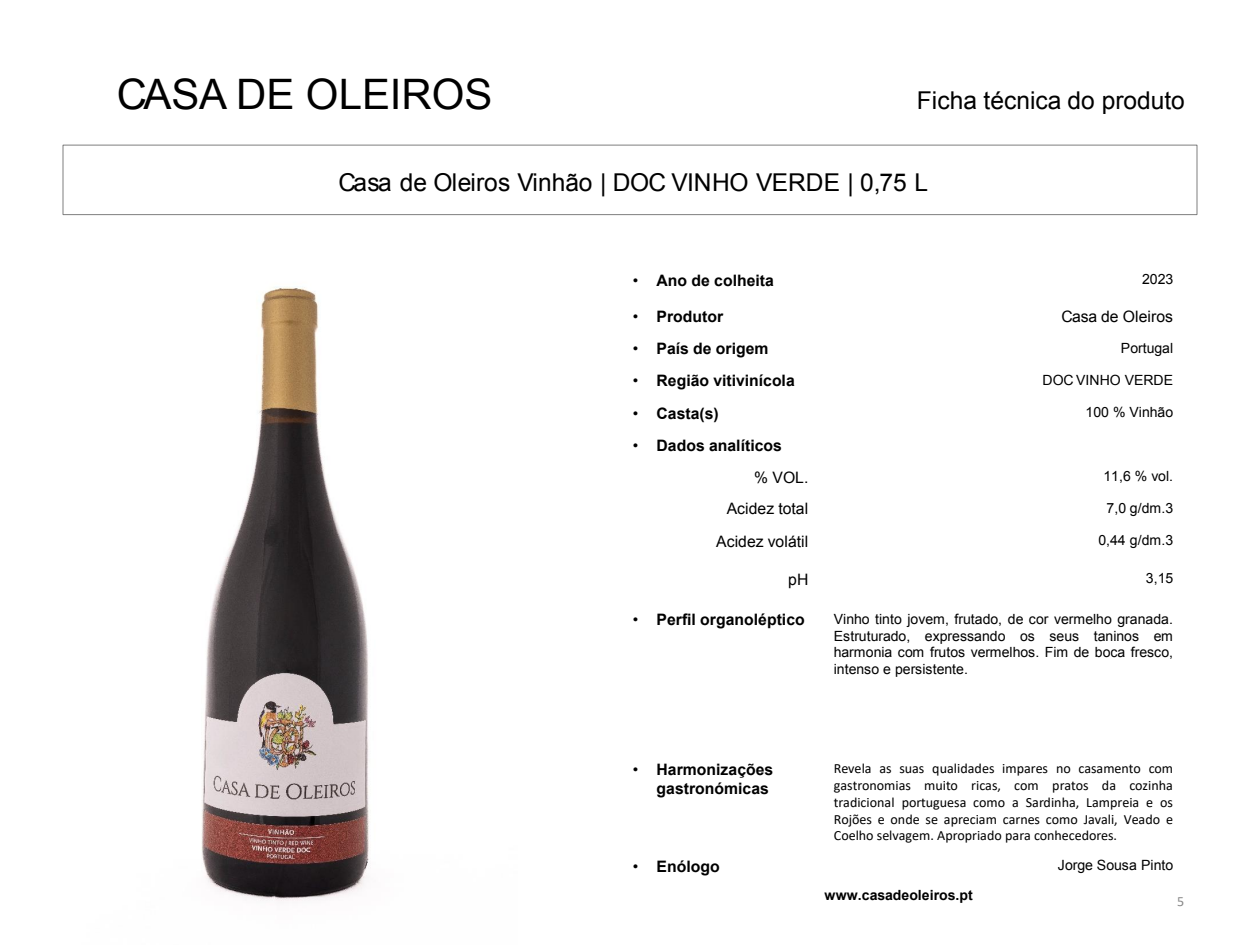
<style>
.page{position:relative;width:1260px;height:945px;background:#fff}
.page>*{position:absolute;margin:0;border:0;box-sizing:border-box;transform-origin:0 0}
.t1{font:42px "Arial";color:#000}
.t2{font:24.5px "Arial";color:#000}
.t3{font:700 15.75px/32.2px "Arial";color:#000}
.t4{font:15.75px "Arial";letter-spacing:.005em;color:#000}
.t5{font:14.17px "Arial";letter-spacing:-.005em;color:#000}
.t6{font:14px/16.8px "Calibri";letter-spacing:-.005em;color:#000;text-align:justify}
.t7{font:14px/16.8px "Arial";letter-spacing:-.005em;color:#000;text-align:justify}
.t8{font:700 14px "Arial";color:#000}
.t9{font:14px "Calibri";color:#898989}
.s1{font-weight:400}
</style>
<div class="page">
<div style="left:63px;top:145px;width:1134px;height:70px;border:1px solid #7f7f7f"></div>
<img style="left:201px;top:287px;width:169px;height:614px">
<h1 class="t1" style="left:117px;top:67px;width:377px">CASA DE OLEIROS</h1>
<h2 class="t2" style="left:917px;top:85px;width:270px">Ficha técnica do produto</h2>
<h2 class="t2" style="left:338px;top:166px;width:591px">Casa de Oleiros Vinhão | DOC VINHO VERDE | 0,75 L</h2>
<p class="t3" style="left:633px;top:265px;width:143px"><span class="s1">•</span> Ano de colheita</p>
<p class="t5" style="left:1142px;top:270px;width:33px">2023</p>
<p class="t3" style="left:633px;top:301px;width:92px"><span class="s1">•</span> Produtor</p>
<p class="t4" style="left:1062px;top:306px;width:113px">Casa de Oleiros</p>
<p class="t3" style="left:633px;top:333px;width:137px"><span class="s1">•</span> País de origem</p>
<p class="t7" style="left:1121px;top:339px;width:54px">Portugal</p>
<p class="t3" style="left:633px;top:365px;width:163px"><span class="s1">•</span> Região vitivinícola</p>
<p class="t7" style="left:1043px;top:372px;width:132px">DOC VINHO VERDE</p>
<p class="t3" style="left:633px;top:397px;width:88px"><span class="s1">•</span> Casta(s)</p>
<p class="t7" style="left:1086px;top:404px;width:89px">100 % Vinhão</p>
<p class="t3" style="left:754px;top:430px;width:56px;text-indent:-121px"><span class="s1">•</span> Dados analíticos<br><span class="s1">% VOL.</span></p>
<p class="t7" style="left:1104px;top:468px;width:71px">11,6 % vol.</p>
<p class="t4" style="left:727px;top:499px;width:83px">Acidez total</p>
<p class="t7" style="left:1107px;top:500px;width:68px">7,0 g/dm.3</p>
<p class="t4" style="left:716px;top:531px;width:93px">Acidez volátil</p>
<p class="t7" style="left:1098px;top:532px;width:76px">0,44 g/dm.3</p>
<p class="t4" style="left:788px;top:569px;width:22px">pH</p>
<p class="t7" style="left:1146px;top:570px;width:29px">3,15</p>
<p class="t3" style="left:633px;top:604px;width:173px"><span class="s1">•</span> Perfil organoléptico</p>
<p class="t7" style="left:834px;top:611px;width:341px">Vinho tinto jovem, frutado, de cor vermelho granada.<br>Estruturado, expressando os seus taninos em harmonia com frutos vermelhos. Fim de boca fresco, intenso e persistente.</p>
<p class="t3" style="left:633px;top:761px;width:142px;line-height:18.9px;text-align:right"><span class="s1">•</span> Harmonizações gastronómicas</p>
<p class="t6" style="left:834px;top:760px;width:341px">Revela as suas qualidades impares no casamento com gastronomias muito ricas, com pratos da cozinha tradicional portuguesa como a Sardinha, Lampreia e os Rojões e onde se apreciam carnes como Javali, Veado e Coelho selvagem. Apropriado para conhecedores.</p>
<p class="t3" style="left:633px;top:851px;width:88px"><span class="s1">•</span> Enólogo</p>
<p class="t5" style="left:1058px;top:856px;width:117px">Jorge Sousa Pinto</p>
<p class="t8" style="left:825px;top:885px;width:150px">www.casadeoleiros.pt</p>
<p class="t9" style="left:1177px;top:891px;width:9px">5</p>
</div>
